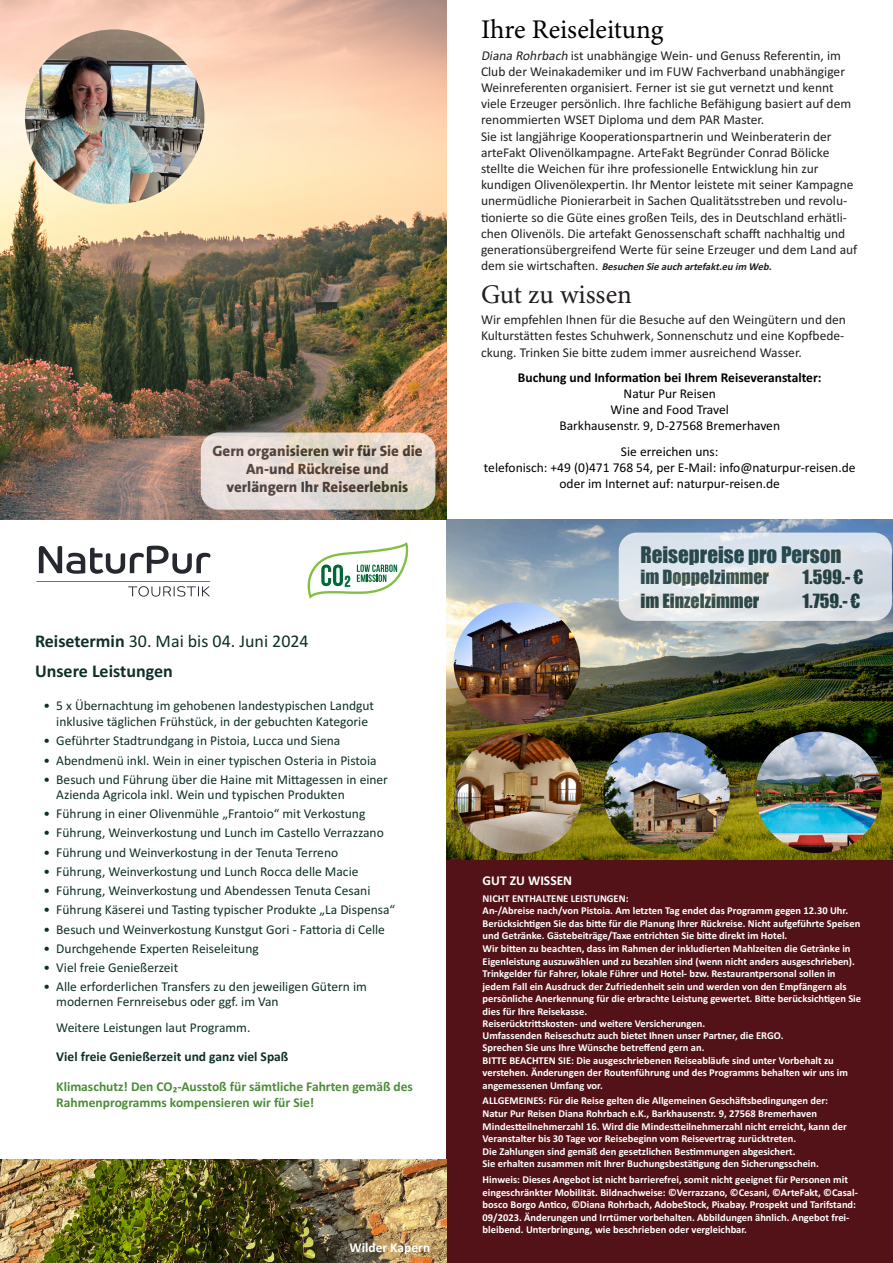
<style>
.page{position:relative;width:893px;height:1263px;background:#fff}
.page>*{position:absolute;margin:0;border:0;box-sizing:border-box;transform-origin:0 0}
.t1{font:27px "Minion Pro";color:#000}
.t2{font:27px "Minion Pro";color:#231f20}
.t3{font:21px "Impact";color:#0f2f29}
.t4{font:18px "Impact";color:#0f2f29}
.t5{font:18px "Calibri";color:#0f2f29}
.t6{font:700 18px "Calibri";color:#0f2f29}
.t7{font:800 15px/18px "The Sans B8";color:#362f2e;text-align:center}
.t8{font:13.5px/16.2px "Calibri";color:#231f20}
.t9{font:13.5px/15px "Calibri";color:#0f2f29}
.t10{font:13.5px/16.2px "Calibri";color:#000;text-align:center}
.t11{font:700 13.5px/16.2px "Calibri";color:#4d8b3a}
.t12{font:700 13.5px "Calibri";color:#000}
.t13{font:700 13.5px "Calibri";color:#0f2f29}
.Leistungen{font:700 13.5px "Calibri";color:#fff}
.Leistungen-2{font:700 10.5px/12.6px "Calibri";color:#fff}
.t14{font:italic 700 10.5px "Calibri";color:#231f20}
.s1{font-weight:700}
.s2{font-style:italic}
.s3{font-weight:400;font-style:normal;font-size:13.5px}
</style>
<div class="page">
<img style="left:446px;top:519px;width:447px;height:342px">
<div style="left:446px;top:861px;width:447px;height:402px;background:#521217"></div>
<img style="left:455px;top:732px;width:127px;height:122px">
<img style="left:0;top:0;width:446px;height:519px">
<img style="left:0;top:1159px;width:446px;height:104px">
<img style="left:25px;top:29px;width:179px;height:175px">
<img style="left:454px;top:602px;width:126px;height:122px">
<img style="left:603px;top:732px;width:127px;height:122px">
<img style="left:755px;top:731px;width:127px;height:122px">
<svg style="left:308px;top:542px;width:100px;height:57px"></svg>
<svg style="left:619px;top:533px;width:273px;height:88px;background:#dee3e9"></svg>
<svg style="left:39px;top:546px;width:171px;height:28px"></svg>
<svg style="left:36px;top:581px;width:174px;height:16px"></svg>
<svg style="left:201px;top:432px;width:234px;height:78px;background:#e3d9d1"></svg>
<h3 class="t7" style="left:213px;top:442px;width:212px">Gern organisieren wir für Sie die<br>An-und Rückreise und verlängern Ihr Reiseerlebnis</h3>
<p class="t5" style="left:35px;top:628px;width:275px"><span class="s1">Reisetermin</span> 30. Mai bis 04. Juni 2024</p>
<p class="t6" style="left:35px;top:658px;width:139px">Unsere Leistungen</p>
<p class="t9" style="left:44px;top:697px;width:332px;line-height:16.2px;text-align:center">• 5 x Übernachtung im gehobenen landestypischen Landgut inklusive täglichen Frühstück, in der gebuchten Kategorie</p>
<p class="t9" style="left:44px;top:733px;width:298px">• Geführter Stadtrundgang in Pistoia, Lucca und Siena</p>
<p class="t9" style="left:44px;top:752px;width:335px">• Abendmenü inkl. Wein in einer typischen Osteria in Pistoia</p>
<p class="t9" style="left:56px;top:771px;width:333px;text-indent:-13px">• Besuch und Führung über die Haine mit Mittagessen in einer<br>Azienda Agricola inkl. Wein und typischen Produkten</p>
<p class="t9" style="left:44px;top:806px;width:323px">• Führung in einer Olivenmühle „Frantoio“ mit Verkostung</p>
<p class="t9" style="left:44px;top:825px;width:342px">• Führung, Weinverkostung und Lunch im Castello Verrazzano</p>
<p class="t9" style="left:44px;top:844px;width:296px">• Führung und Weinverkostung in der Tenuta Terreno</p>
<p class="t9" style="left:44px;top:863px;width:316px">• Führung, Weinverkostung und Lunch Rocca delle Macie</p>
<p class="t9" style="left:44px;top:883px;width:328px">• Führung, Weinverkostung und Abendessen Tenuta Cesani</p>
<p class="t9" style="left:44px;top:902px;width:353px">• Führung Käserei und Tasting typischer Produkte „La Dispensa“</p>
<p class="t9" style="left:44px;top:921px;width:343px">• Besuch und Weinverkostung Kunstgut Gori - Fattoria di Celle</p>
<p class="t9" style="left:44px;top:940px;width:217px">• Durchgehende Experten Reiseleitung</p>
<p class="t9" style="left:44px;top:960px;width:136px">• Viel freie Genießerzeit</p>
<p class="t9" style="left:56px;top:979px;width:312px;text-indent:-13px">• Alle erforderlichen Transfers zu den jeweiligen Gütern im modernen Fernreisebus oder ggf. im Van</p>
<p class="t9" style="left:56px;top:1019px;width:196px">Weitere Leistungen laut Programm.</p>
<p class="t13" style="left:56px;top:1047px;width:234px">Viel freie Genießerzeit und ganz viel Spaß</p>
<p class="t11" style="left:56px;top:1078px;width:358px">Klimaschutz! Den CO₂-Ausstoß für sämtliche Fahrten gemäß des<br>Rahmenprogramms kompensieren wir für Sie!</p>
<p class="Leistungen" style="left:350px;top:1238px;width:82px">Wilder Kapern</p>
<p class="t1" style="left:481px;top:13px;width:184px">Ihre Reiseleitung</p>
<p class="t8" style="left:481px;top:47px;width:378px"><span class="s2">Diana Rohrbach</span> ist unabhängige Wein- und Genuss Referentin, im Club der Weinakademiker und im FUW Fachverband unabhängiger Weinreferenten organisiert. Ferner ist sie gut vernetzt und kennt viele Erzeuger persönlich. Ihre fachliche Befähigung basiert auf dem renommierten WSET Diploma und dem PAR Master.<br>Sie ist langjährige Kooperationspartnerin und Weinberaterin der arteFakt Olivenölkampagne. ArteFakt Begründer Conrad Bölicke stellte die Weichen für ihre professionelle Entwicklung hin zur kundigen Olivenölexpertin. Ihr Mentor leistete mit seiner Kampagne unermüdliche Pionierarbeit in Sachen Qualitätsstreben und revolu&shy;tionierte so die Güte eines großen Teils, des in Deutschland erhätli&shy;chen Olivenöls. Die artefakt Genossenschaft schafft nachhaltig und generationsübergreifend Werte für seine Erzeuger und dem Land auf</p>
<p class="t14" style="left:481px;top:259px;width:295px"><span class="s3">d e m s i e w i r t s c h a ft e n .</span> Besuchen Sieauch artefakt.eu im Web.</p>
<p class="t2" style="left:481px;top:278px;width:152px">Gut zu wissen</p>
<p class="t8" style="left:481px;top:311px;width:367px">Wir empfehlen Ihnen für die Besuche auf den Weingütern und den<br>Kulturstätten festes Schuhwerk, Sonnenschutz und eine Kopfbede&shy;ckung. Trinken Sie bitte zudem immer ausreichend Wasser.</p>
<p class="t12" style="left:518px;top:368px;width:305px">Buchung und Information bei Ihrem Reiseveranstalter:</p>
<p class="t10" style="left:611px;top:385px;width:120px">Natur Pur Reisen<br>Wine and Food Travel</p>
<p class="t10" style="left:559px;top:417px;width:222px">Barkhausenstr. 9, D-27568 Bremerhaven</p>
<p class="t10" style="left:621px;top:443px;width:99px">Sie erreichen uns:</p>
<p class="t10" style="left:484px;top:459px;width:373px">telefonisch: +49 (0)471 768 54, per E-Mail: info@naturpur-reisen.de</p>
<p class="t10" style="left:559px;top:475px;width:222px">oder im Internet auf: naturpur-reisen.de</p>
<h2 class="t3" style="left:640px;top:539px;width:202px">Reisepreise pro Person</h2>
<h3 class="t4" style="left:640px;top:563px;width:130px">im Doppelzimmer</h3>
<h3 class="t4" style="left:802px;top:563px;width:62px">1.599.- €</h3>
<h3 class="t4" style="left:640px;top:587px;width:120px">im Einzelzimmer</h3>
<h3 class="t4" style="left:802px;top:587px;width:60px">1.759.- €</h3>
<p class="Leistungen" style="left:483px;top:870px;width:91px">GUT ZU WISSEN</p>
<p class="Leistungen-2" style="left:483px;top:891px;width:379px">NICHT ENTHALTENE LEISTUNGEN:<br>An-/Abreise nach/von Pistoia. Am letzten Tag endet das Programm gegen 12.30 Uhr.<br>Berücksichtigen Sie das bitte für die Planung Ihrer Rückreise. Nicht aufgeführte Speisen und Getränke. Gästebeiträge/Taxe entrichten Sie bitte direkt im Hotel.</p>
<p class="Leistungen-2" style="left:483px;top:942px;width:374px">Wir bitten zu beachten, dass im Rahmen der inkludierten Mahlzeiten die Getränke in<br>Eigenleistung auszuwählen und zu bezahlen sind (wenn nicht anders ausgeschrieben).</p>
<p class="Leistungen-2" style="left:483px;top:967px;width:380px">Trinkgelder für Fahrer, lokale Führer und Hotel- bzw. Restaurantpersonal sollen in jedem Fall ein Ausdruck der Zufriedenheit sein und werden von den Empfängern als persönliche Anerkennung für die erbrachte Leistung gewertet. Bitte berücksichtigen Sie dies für Ihre Reisekasse.</p>
<p class="Leistungen-2" style="left:483px;top:1017px;width:302px;line-height:12px">Reiserücktrittskosten- und weitere Versicherungen.<br>Umfassenden Reiseschutz auch bietet Ihnen unser Partner, die ERGO.<br>Sprechen Sie uns Ihre Wünsche betreffend gern an.</p>
<p class="Leistungen-2" style="left:483px;top:1053px;width:367px">BITTE BEACHTEN SIE: Die ausgeschriebenen Reiseabläufe sind unter Vorbehalt zu verstehen. Änderungen der Routenführung und des Programms behalten wir uns im angemessenen Umfang vor.</p>
<p class="Leistungen-2" style="left:483px;top:1094px;width:347px">ALLGEMEINES: Für die Reise gelten die Allgemeinen Geschäftsbedingungen der:<br>Natur Pur Reisen Diana Rohrbach e.K., Barkhausenstr. 9, 27568 Bremerhaven</p>
<p class="Leistungen-2" style="left:483px;top:1119px;width:366px">Mindestteilnehmerzahl 16. Wird die Mindestteilnehmerzahl nicht erreicht, kann der<br>Veranstalter bis 30 Tage vor Reisebeginn vom Reisevertrag zurücktreten.</p>
<p class="Leistungen-2" style="left:483px;top:1145px;width:338px">Die Zahlungen sind gemäß den gesetzlichen Bestimmungen abgesichert.<br>Sie erhalten zusammen mit Ihrer Buchungsbestätigung den Sicherungsschein.</p>
<p class="Leistungen-2" style="left:483px;top:1173px;width:377px">Hinweis: Dieses Angebot ist nicht barrierefrei, somit nicht geeignet für Personen mit eingeschränkter Mobilität. Bildnachweise: ©Verrazzano, ©Cesani, ©ArteFakt, ©Casal&shy;bosco Borgo Antico, ©Diana Rohrbach, AdobeStock, Pixabay. Prospekt und Tarifstand:<br>09/2023. Änderungen und Irrtümer vorbehalten. Abbildungen ähnlich. Angebot frei&shy;bleibend. Unterbringung, wie beschrieben oder vergleichbar.</p>
</div>
